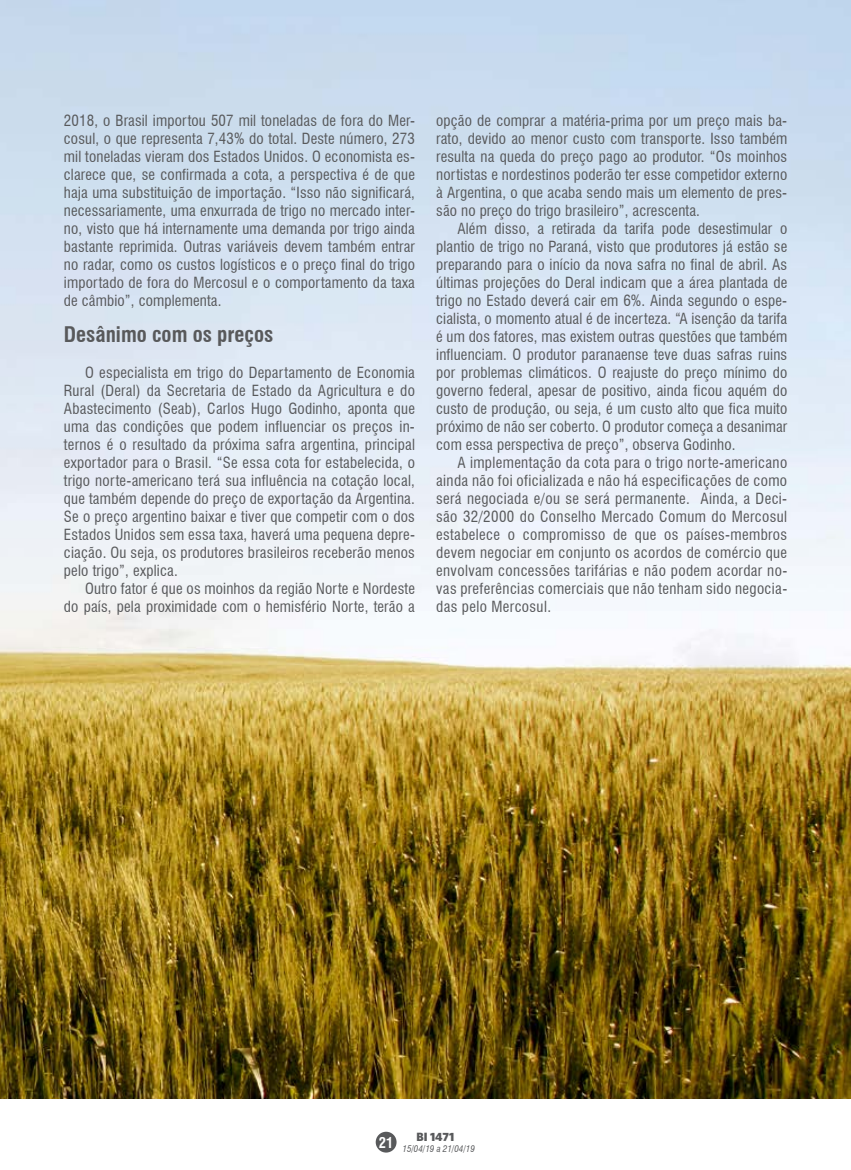
<style>
.page{position:relative;width:851px;height:1170px;background:#fff}
.page>*{position:absolute;margin:0;border:0;box-sizing:border-box;transform-origin:0 0}
.t1{font:700 condensed 21px "Swiss 721 BT";color:#58595b}
.t2{font:condensed 15px/18px "Swiss 721 BT";letter-spacing:.01em;color:#58595b;text-align:justify}
.t3{font:700 condensed 14.4px "Swiss 721 BT";color:#fff}
.t4{font:900 12px "Whitney HTF";color:#58595b}
.t5{font:italic condensed 9px "Swiss 721 BT";color:#58595b}
</style>
<div class="page">
<img style="left:0;top:0;width:850px;height:1098px">
<div style="left:375px;top:1131px;width:21px;height:21px;background:#58595b;border-radius:50%"></div>
<p class="t2" style="left:64px;top:112px;width:352px">2018, o Brasil importou 507 mil toneladas de fora do Mer&shy;cosul, o que representa 7,43% do total. Deste número, 273 mil toneladas vieram dos Estados Unidos. O economista es&shy;clarece que, se confirmada a cota, a perspectiva é de que haja uma substituição de importação. “Isso não significará, necessariamente, uma enxurrada de trigo no mercado inter&shy;no, visto que há internamente uma demanda por trigo ainda bastante reprimida. Outras variáveis devem também entrar no radar, como os custos logísticos e o preço final do trigo importado de fora do Mercosul e o comportamento da taxa de câmbio”, complementa.</p>
<h1 class="t1" style="left:64px;top:322px;width:211px">Desânimo com os preços</h1>
<p class="t2" style="left:64px;top:364px;width:352px;text-indent:21px">O especialista em trigo do Departamento de Economia Rural (Deral) da Secretaria de Estado da Agricultura e do Abastecimento (Seab), Carlos Hugo Godinho, aponta que uma das condições que podem influenciar os preços in&shy;ternos é o resultado da próxima safra argentina, principal exportador para o Brasil. “Se essa cota for estabelecida, o trigo norte-americano terá sua influência na cotação local, que também depende do preço de exportação da Argentina.<br>Se o preço argentino baixar e tiver que competir com o dos Estados Unidos sem essa taxa, haverá uma pequena depre&shy;ciação. Ou seja, os produtores brasileiros receberão menos pelo trigo”, explica.</p>
<p class="t2" style="left:64px;top:580px;width:352px;text-align:right">Outro fator é que os moinhos da região Norte e Nordeste<br>do país, pela proximidade com o hemisfério Norte, terão a</p>
<p class="t2" style="left:436px;top:112px;width:352px">opção de comprar a matéria-prima por um preço mais ba&shy;rato, devido ao menor custo com transporte. Isso também resulta na queda do preço pago ao produtor. “Os moinhos nortistas e nordestinos poderão ter esse competidor externo à Argentina, o que acaba sendo mais um elemento de pres&shy;são no preço do trigo brasileiro”, acrescenta.</p>
<p class="t2" style="left:436px;top:220px;width:352px;text-indent:21px">Além disso, a retirada da tarifa pode desestimular o plantio de trigo no Paraná, visto que produtores já estão se preparando para o início da nova safra no final de abril. As últimas projeções do Deral indicam que a área plantada de trigo no Estado deverá cair em 6%. Ainda segundo o espe&shy;cialista, o momento atual é de incerteza. “A isenção da tarifa é um dos fatores, mas existem outras questões que também influenciam. O produtor paranaense teve duas safras ruins por problemas climáticos. O reajuste do preço mínimo do governo federal, apesar de positivo, ainda ficou aquém do custo de produção, ou seja, é um custo alto que fica muito próximo de não ser coberto. O produtor começa a desanimar com essa perspectiva de preço”, observa Godinho.</p>
<p class="t2" style="left:436px;top:454px;width:352px;text-indent:21px">A implementação da cota para o trigo norte-americano ainda não foi oficializada e não há especificações de como será negociada e/ou se será permanente. Ainda, a Deci&shy;são 32/2000 do Conselho Mercado Comum do Mercosul estabelece o compromisso de que os países-membros devem negociar em conjunto os acordos de comércio que envolvam concessões tarifárias e não podem acordar no&shy;vas preferências comerciais que não tenham sido negocia&shy;das pelo Mercosul.</p>
<p class="t3" style="left:379px;top:1133px;width:16px">21</p>
<p class="t4" style="left:416px;top:1128px;width:39px">BI 1471</p>
<p class="t5" style="left:402px;top:1143px;width:74px">15/04/19 a 21/04/19</p>
</div>
